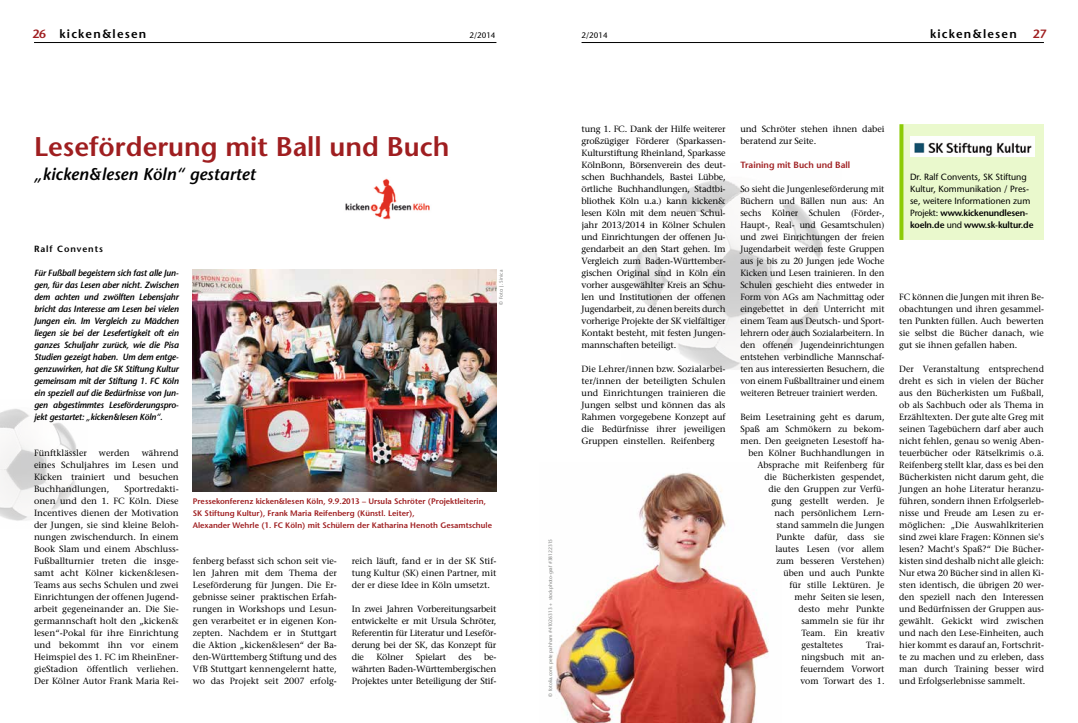
<style>
.page{position:relative;width:1078px;height:723px;background:#fff}
.page>*{position:absolute;margin:0;border:0;box-sizing:border-box;transform-origin:0 0}
.t1{font:600 27px "Stone Sans";color:#9f1e20}
.t2{font:italic 600 17px "Stone Sans";color:#000}
.t3{font:600 12px "Stone Sans";letter-spacing:.1em;color:#000}
.t4{font:600 12px "Stone Sans";color:#9f1e20}
.t5{font:9px/12px "Stone Serif";color:#000;text-align:justify}
.t6{font:9px/12px "Stone Serif";color:#000;text-align:justify;scale:.96 1}
.t7{font:italic 600 9px/12px "Stone Sans";letter-spacing:-.02em;color:#000;text-align:justify}
.t8{font:9px/12px "Stone Sans";color:#000}
.t9{font:600 9px "Stone Sans";color:#9f1e20}
.t10{font:600 9px "Stone Sans";letter-spacing:.1em;color:#000}
.t11{font:9px "Stone Serif";letter-spacing:-.02em;color:#000}
.t12{font:600 8px/12px "Stone Sans";color:#9f1e20}
.t13{font:8px "Stone Sans";color:#000}
.t14{font:5px "Stone Sans";color:#818281}
.s1{color:#9f1e20}
.s2{font-weight:600}
</style>
<div class="page">
<hr style="left:34px;top:42px;width:462px;height:1px;background:#000">
<hr style="left:581px;top:42px;width:462px;height:1px;background:#000">
<img style="left:0;top:409px;width:76px;height:112px">
<img style="left:634px;top:179px;width:188px;height:191px">
<img style="left:555px;top:472px;width:214px;height:251px">
<div style="left:899px;top:124px;width:144px;height:116px;background:#eaf9cd"></div>
<svg style="left:899px;top:124px;width:4px;height:116px"></svg>
<img style="left:910px;top:136px;width:123px;height:21px">
<img style="left:345px;top:178px;width:85px;height:42px">
<img style="left:193px;top:270px;width:303px;height:221px">
<h3 class="t3" style="left:32px;top:26px;width:115px"><span class="s1">26</span> kicken&amp;lesen</h3>
<p class="t13" style="left:469px;top:30px;width:28px">2/2014</p>
<p class="t13" style="left:581px;top:30px;width:28px">2/2014</p>
<h3 class="t3" style="left:929px;top:26px;width:88px">kicken&amp;lesen</h3>
<h3 class="t4" style="left:1032px;top:26px;width:15px">27</h3>
<h1 class="t1" style="left:34px;top:130px;width:417px">Leseförderung mit Ball und Buch</h1>
<h2 class="t2" style="left:34px;top:164px;width:223px">„kicken&amp;lesen Köln“ gestartet</h2>
<p class="t10" style="left:34px;top:243px;width:70px">Ralf Convents</p>
<p class="t7" style="left:34px;top:267px;width:146px">Für Fußball begeistern sich fast alle Jun&shy;gen, für das Lesen aber nicht. Zwischen dem achten und zwölften Lebensjahr bricht das Interesse am Lesen bei vielen Jungen ein. Im Vergleich zu Mädchen liegen sie bei der Lesefertigkeit oft ein ganzes Schuljahr zurück, wie die Pisa Studien gezeigt haben. Um dem entge&shy;genzuwirken, hat die SK Stiftung Kultur gemeinsam mit der Stiftung 1. FC Köln ein speziell auf die Bedürfnisse von Jun&shy;gen abgestimmtes Leseförderungspro&shy;jekt gestartet: „kicken&amp;lesen Köln“.</p>
<p class="t5" style="left:34px;top:447px;width:54px">Fünftklässler</p>
<p class="t5" style="left:99px;top:447px;width:32px">werden</p>
<p class="t5" style="left:34px;top:447px;width:146px;text-indent:108px">während eines Schuljahres im Lesen und Kicken trainiert und besuchen Buchhandlungen,</p>
<p class="t5" style="left:34px;top:483px;width:146px;text-indent:90px">Sportredakti&shy;onen und den 1. FC Köln. Diese Incentives dienen der Motivation der Jungen, sie sind kleine Beloh&shy;nungen zwischendurch. In einem Book Slam und einem Abschluss-Fußballturnier treten die insge&shy;samt acht Kölner kicken&amp;lesen-Teams aus sechs Schulen und zwei Einrichtungen der offenen Jugend&shy;arbeit gegeneinander an. Die Sie&shy;germannschaft holt den „kicken&amp; lesen“-Pokal für ihre Einrichtung und bekommt ihn vor einem Heimspiel des 1. FC im RheinEner&shy;gieStadion öffentlich verliehen.<br>Der Kölner Autor Frank Maria Rei-</p>
<p class="t14" style="left:498px;top:305px;width:36px;rotate:-90deg">© Foto: J. Sinica</p>
<p class="t12" style="left:193px;top:495px;width:300px">Pressekonferenz kicken&amp;lesen Köln, 9.9.2013 – Ursula Schröter (Projektleiterin,<br>SK Stiftung Kultur), Frank Maria Reifenberg (Künstl. Leiter),<br>Alexander Wehrle (1. FC Köln) mit Schülern der Katharina Henoth Gesamtschule</p>
<p class="t5" style="left:193px;top:555px;width:145px">fenberg befasst sich schon seit vie&shy;len Jahren mit dem Thema der Leseförderung für Jungen. Die Er&shy;gebnisse seiner praktischen Erfah&shy;rungen in Workshops und Lesun&shy;gen verarbeitet er in eigenen Kon&shy;zepten. Nachdem er in Stuttgart die Aktion „kicken&amp;lesen“ der Ba&shy;den-Württemberg Stiftung und des VfB Stuttgart kennengelernt hatte, wo das Projekt seit 2007 erfolg-</p>
<p class="t5" style="left:351px;top:555px;width:146px">reich läuft, fand er in der SK Stif&shy;tung Kultur (SK) einen Partner, mit der er diese Idee in Köln umsetzt.</p>
<p class="t5" style="left:351px;top:603px;width:146px">In zwei Jahren Vorbereitungsarbeit entwickelte er mit Ursula Schröter, Referentin für Literatur und Leseför&shy;derung bei der SK, das Konzept für die</p>
<p class="t5" style="left:351px;top:651px;width:146px;text-indent:132px">be&shy;währten Baden-Württembergischen Projektes unter Beteiligung der Stif-</p>
<p class="t5" style="left:376px;top:651px;width:29px">Kölner</p>
<p class="t11" style="left:416px;top:651px;width:32px">Spielart</p>
<p class="t5" style="left:458px;top:651px;width:15px">des</p>
<p class="t14" style="left:547px;top:696px;width:159px;rotate:-90deg">© fotolia.com: pete pahham #41026313 + stockphoto-graf #38122315</p>
<p class="t5" style="left:581px;top:123px;width:146px">tung 1. FC. Dank der Hilfe weiterer großzügiger Förderer (Sparkassen-Kulturstiftung Rheinland, Sparkasse KölnBonn, Börsenverein des deut&shy;schen Buchhandels, Bastei Lübbe, örtliche Buchhandlungen, Stadtbi&shy;bliothek Köln u.a.) kann kicken&amp; lesen Köln mit dem neuen Schul&shy;jahr 2013/2014 in Kölner Schulen und Einrichtungen der offenen Ju&shy;gendarbeit an den Start gehen. Im Vergleich zum Baden-Württember&shy;gischen Original sind in Köln ein vorher ausgewählter Kreis an Schu&shy;len und Institutionen der offenen Jugendarbeit, zu denen bereits durch vorherige Projekte der SK vielfältiger Kontakt besteht, mit festen Jungen&shy;mannschaften beteiligt.</p>
<p class="t5" style="left:581px;top:363px;width:146px">Die Lehrer/innen bzw. Sozialarbei&shy;ter/innen der beteiligten Schulen und Einrichtungen trainieren die Jungen selbst und können das als Rahmen vorgegebene Konzept auf die Bedürfnisse ihrer jeweiligen Gruppen einstellen. Reifenberg</p>
<p class="t5" style="left:740px;top:123px;width:146px">und Schröter stehen ihnen dabei beratend zur Seite.</p>
<p class="t9" style="left:740px;top:159px;width:111px">Training mit Buch und Ball</p>
<p class="t6" style="left:740px;top:183px;width:152px">So sieht die Jungenleseförderung mit Büchern und Bällen nun aus: An sechs Kölner Schulen (Förder-, Haupt-, Real- und Gesamtschulen) und zwei Einrichtungen der freien Jugendarbeit werden feste Gruppen aus je bis zu 20 Jungen jede Woche Kicken und Lesen trainieren. In den Schulen geschieht dies entweder in Form von AGs am Nachmittag oder eingebettet in den Unterricht mit einem Team aus Deutsch- und Sport&shy;lehrern oder auch Sozialarbeitern. In den offenen Jugendeinrichtungen entstehen verbindliche Mannschaf&shy;ten aus interessierten Besuchern, die von einem Fußballtrainer und einem weiteren Betreuer trainiert werden.</p>
<p class="t5" style="left:740px;top:411px;width:146px">Beim Lesetraining geht es darum,</p>
<p class="t5" style="left:740px;top:423px;width:146px">Spaß am Schmökern zu bekom-</p>
<p class="t5" style="left:740px;top:435px;width:146px">men. Den geeigneten Lesestoff ha-</p>
<p class="t5" style="left:748px;top:447px;width:138px">ben Kölner Buchhandlungen in</p>
<p class="t5" style="left:757px;top:459px;width:128px">Absprache mit Reifenberg für</p>
<p class="t5" style="left:764px;top:471px;width:122px">die Bücherkisten gespendet,</p>
<p class="t5" style="left:768px;top:483px;width:117px">die den Gruppen zur Verfü-</p>
<p class="t5" style="left:771px;top:495px;width:115px">gung gestellt werden. Je</p>
<p class="t5" style="left:774px;top:507px;width:111px">nach persönlichem Lern-</p>
<p class="t5" style="left:776px;top:519px;width:109px">stand sammeln die Jungen</p>
<p class="t5" style="left:776px;top:531px;width:110px">Punkte dafür, dass sie</p>
<p class="t5" style="left:775px;top:543px;width:111px">lautes Lesen (vor allem</p>
<p class="t5" style="left:776px;top:555px;width:109px">zum besseren Verstehen)</p>
<p class="t5" style="left:783px;top:567px;width:102px">üben und auch Punkte</p>
<p class="t5" style="left:789px;top:579px;width:96px">für stille Lektüren. Je</p>
<p class="t5" style="left:794px;top:591px;width:91px">mehr Seiten sie lesen,</p>
<p class="t5" style="left:798px;top:603px;width:88px">desto mehr Punkte</p>
<p class="t5" style="left:801px;top:615px;width:85px">sammeln sie für ihr</p>
<p class="t5" style="left:801px;top:627px;width:85px">Team. Ein kreativ</p>
<p class="t5" style="left:801px;top:639px;width:43px">gestaltetes</p>
<p class="t5" style="left:800px;top:639px;width:86px;text-indent:66px">Trai&shy;ningsbuch mit an&shy;feuerndem Vorwort vom Torwart des 1.</p>
<p class="t8" style="left:909px;top:171px;width:125px">Dr. Ralf Convents, SK Stiftung<br>Kultur, Kommunikation / Pres&shy;se, weitere Informationen zum<br>Projekt: <span class="s2">www.kickenundlesen&shy;koeln.de</span> und <span class="s2">www.sk-kultur.de</span></p>
<p class="t5" style="left:899px;top:291px;width:146px">FC können die Jungen mit ihren Be&shy;obachtungen und ihren gesammel&shy;ten Punkten füllen. Auch bewerten sie selbst die Bücher danach, wie gut sie ihnen gefallen haben.</p>
<p class="t5" style="left:899px;top:363px;width:146px">Der Veranstaltung entsprechend dreht es sich in vielen der Bücher aus den Bücherkisten um Fußball, ob als Sachbuch oder als Thema in Erzähltexten. Der gute alte Greg mit seinen Tagebüchern darf aber auch nicht fehlen, genau so wenig Aben&shy;teuerbücher oder Rätselkrimis o.ä.<br>Reifenberg stellt klar, dass es bei den Bücherkisten nicht darum geht, die Jungen an hohe Literatur heranzu&shy;führen, sondern ihnen Erfolgserleb&shy;nisse und Freude am Lesen zu er&shy;möglichen: „Die Auswahlkriterien sind zwei klare Fragen: Können sie's lesen? Macht's Spaß?“ Die Bücher&shy;kisten sind deshalb nicht alle gleich:<br>Nur etwa 20 Bücher sind in allen Ki&shy;sten identisch, die übrigen 20 wer&shy;den speziell nach den Interessen und Bedürfnissen der Gruppen aus&shy;gewählt. Gekickt wird zwischen und nach den Lese-Einheiten, auch hier kommt es darauf an, Fortschrit&shy;te zu machen und zu erleben, dass man durch Training besser wird und Erfolgserlebnisse sammelt.</p>
</div>
